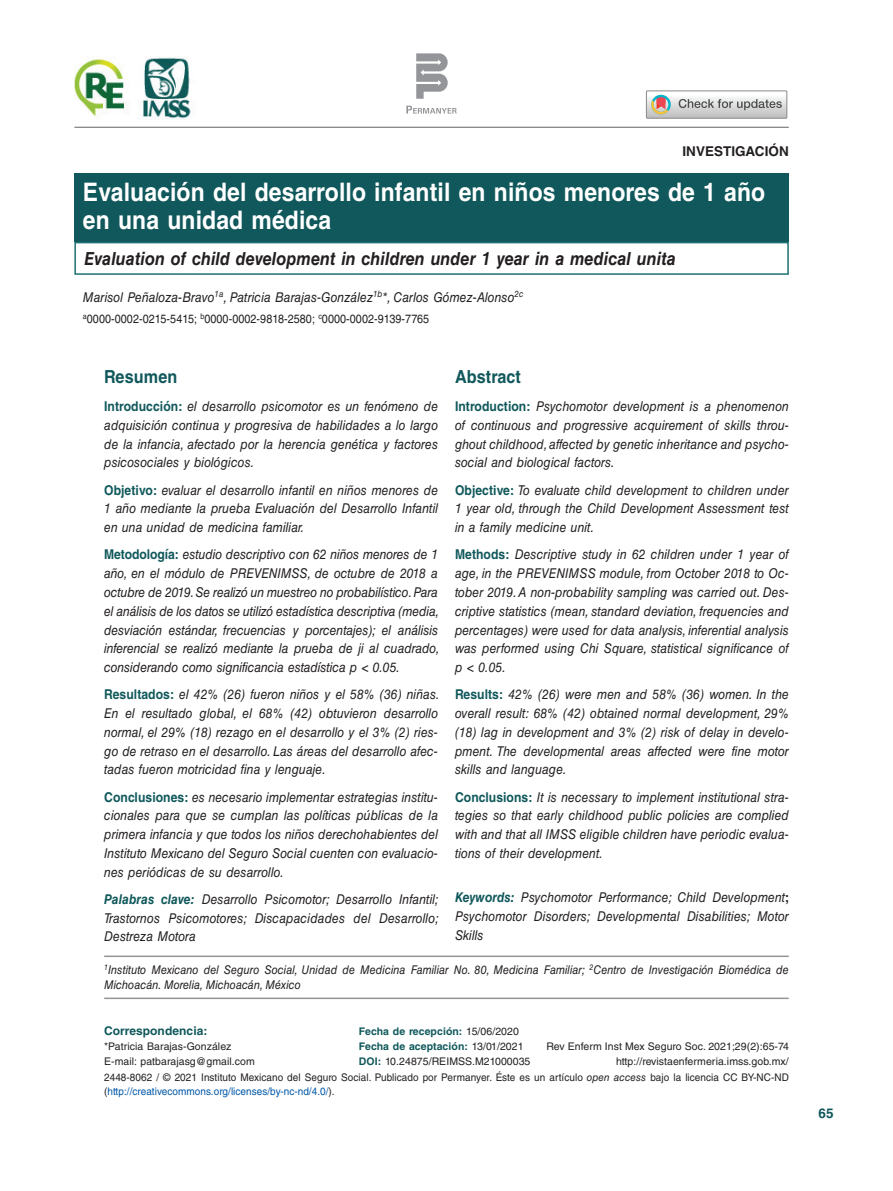
<style>
.page{position:relative;width:893px;height:1191px;background:#fff}
.page>*{position:absolute;margin:0;border:0;box-sizing:border-box;transform-origin:0 0}
.AT_Spanish{font:700 25.5px/28.5px "Helvetica LT Std";letter-spacing:.005em;color:#fff;scale:.9 1}
.AT_English{font:italic 700 18px "Helvetica LT Std";letter-spacing:.005em;color:#231f20;scale:.9 1}
.ABSH{font:700 18px "Helvetica LT Std";letter-spacing:.005em;color:#10585b;scale:.9 1}
.ABS{font:italic 13.5px/18.8px "Helvetica LT Std";letter-spacing:-.005em;color:#231f20;text-align:justify;scale:.9 1}
.KWD{font:italic 13.5px/18.8px "Helvetica LT Std";letter-spacing:.01em;color:#231f20;text-align:justify;scale:.9 1}
.AU{font:italic 13.5px "Helvetica LT Std";letter-spacing:.005em;color:#231f20;scale:.9 1}
.AH{font:700 13.5px "Helvetica LT Std";letter-spacing:.005em;color:#231f20}
.t1{font:700 13.5px "Helvetica LT Std";color:#10585b}
.AFF{font:italic 12px/15px "Helvetica LT Std";letter-spacing:.005em;color:#231f20;scale:.9 1}
.ORCID{font:12px "Helvetica LT Std";letter-spacing:.005em;color:#231f20;scale:.9 1}
.ADD{font:700 12px "Helvetica LT Std";letter-spacing:.005em;color:#10585b}
.Http_MSG{font:10.5px/13.5px "Helvetica LT Std";letter-spacing:.005em;color:#231f20;scale:.95 1}
.Weblink{font:10.5px/15px "Helvetica LT Std";letter-spacing:.005em;color:#231f20;text-align:right}
.HIS{font:700 10.5px "Helvetica LT Std";letter-spacing:.005em;color:#10585b}
.ADD-2{font:10.5px/15px "Helvetica LT Std";letter-spacing:.005em;color:#231f20}
.HIS-2{font:10.5px "Helvetica LT Std";letter-spacing:.005em;color:#231f20}
.s1{font-weight:700;font-style:normal;color:#10585b}
.s2{font-weight:700;color:#10585b}
.s3{font-weight:700;font-style:normal}
.s4{font-weight:400;color:#231f20}
.s5{font-style:italic}
.s6{color:#0157a8}
</style>
<div class="page">
<svg style="left:416px;top:53px;width:32px;height:46px"></svg>
<svg style="left:406px;top:106px;width:51px;height:8px"></svg>
<div style="left:74px;top:174px;width:715px;height:68px;background:#10585b"></div>
<hr style="left:74px;top:127px;width:715px;height:1px;background:#636366">
<svg style="left:646px;top:91px;width:141px;height:27px"></svg>
<div style="left:74px;top:242px;width:715px;height:33px;border:2px solid #1e7074"></div>
<hr style="left:104px;top:955px;width:685px;height:2px;background:#939598">
<hr style="left:104px;top:997px;width:685px;height:2px;background:#939598">
<img style="left:74px;top:56px;width:120px;height:63px">
<p class="AH" style="left:682px;top:143px;width:108px">INVESTIGACIÓN</p>
<p class="AT_Spanish" style="left:83px;top:177px;width:760px">Evaluación del desarrollo infantil en niños menores de 1 año en una unidad médica</p>
<p class="AT_English" style="left:84px;top:247px;width:659px">Evaluation of child development in children under 1 year in a medical unita</p>
<p class="AU" style="left:83px;top:289px;width:491px">Marisol Peñaloza-Bravo<sup>1a</sup>, Patricia Barajas-González<sup>1b</sup>*, Carlos Gómez-Alonso<sup>2c</sup></p>
<p class="ORCID" style="left:83px;top:312px;width:386px"><sup>a</sup>0000-0002-0215-5415; <sup>b</sup>0000-0002-9818-2580; <sup>c</sup>0000-0002-9139-7765</p>
<p class="ABSH" style="left:104px;top:365px;width:83px">Resumen</p>
<p class="ABS" style="left:104px;top:397px;width:372px"><span class="s1">Introducción:</span> el desarrollo psicomotor es un fenómeno de adquisición continua y progresiva de habilidades a lo largo de la infancia, afectado por la herencia genética y factores psicosociales y biológicos.</p>
<p class="ABS" style="left:104px;top:480px;width:373px"><span class="s1">Objetivo:</span> evaluar el desarrollo infantil en niños menores de 1 año mediante la prueba Evaluación del Desarrollo Infantil en una unidad de medicina familiar.</p>
<p class="ABS" style="left:104px;top:545px;width:374px;text-align:left"><span class="s1">Metodología:</span> estudio descriptivo con 62 niños menores de 1 año, en el módulo de PREVENIMSS, de octubre de 2018 a octubre de 2019. Se realizó un muestreo no probabilístico. Para el análisis de los datos se utilizó estadística descriptiva (media, desviación estándar, frecuencias y porcentajes); el análisis inferencial se realizó mediante la prueba de ji al cuadrado, considerando como significancia estadística p &lt; 0.05.</p>
<p class="ABS" style="left:104px;top:685px;width:374px"><span class="s1">Resultados:</span> el 42% (26) fueron niños y el 58% (36) niñas.<br>En el resultado global, el 68% (42) obtuvieron desarrollo normal, el 29% (18) rezago en el desarrollo y el 3% (2) ries&shy;go de retraso en el desarrollo. Las áreas del desarrollo afec&shy;tadas fueron motricidad fina y lenguaje.</p>
<p class="ABS" style="left:104px;top:787px;width:373px"><span class="s1">Conclusiones:</span> es necesario implementar estrategias institu&shy;cionales para que se cumplan las políticas públicas de la primera infancia y que todos los niños derechohabientes del Instituto Mexicano del Seguro Social cuenten con evaluacio&shy;nes periódicas de su desarrollo.</p>
<p class="KWD" style="left:104px;top:889px;width:373px"><span class="s2">Palabras clave:</span> Desarrollo Psicomotor; Desarrollo Infantil; Trastornos Psicomotores; Discapacidades del Desarrollo; Destreza Motora</p>
<p class="ABSH" style="left:455px;top:365px;width:75px">Abstract</p>
<p class="ABS" style="left:455px;top:397px;width:372px"><span class="s1">Introduction:</span> Psychomotor development is a phenomenon of continuous and progressive acquirement of skills throu&shy;ghout childhood, affected by genetic inheritance and psycho&shy;social and biological factors.</p>
<p class="ABS" style="left:455px;top:480px;width:373px"><span class="s1">Objective:</span> To evaluate child development to children under 1 year old, through the Child Development Assessment test in a family medicine unit.</p>
<p class="ABS" style="left:455px;top:545px;width:373px"><span class="s1">Methods:</span> Descriptive study in 62 children under 1 year of age, in the PREVENIMSS module, from October 2018 to Oc&shy;tober 2019. A non-probability sampling was carried out. Des&shy;criptive statistics (mean, standard deviation, frequencies and percentages) were used for data analysis, inferential analysis was performed using Chi Square, statistical significance of p &lt; 0.05.</p>
<p class="ABS" style="left:455px;top:685px;width:372px"><span class="s1">Results:</span> 42% (26) were men and 58% (36) women. In the overall result: 68% (42) obtained normal development, 29% (18) lag in development and 3% (2) risk of delay in develo&shy;pment. The developmental areas affected were fine motor skills and language.</p>
<p class="ABS" style="left:455px;top:787px;width:373px"><span class="s1">Conclusions:</span> It is necessary to implement institutional stra&shy;tegies so that early childhood public policies are complied with and that all IMSS eligible children have periodic evalua&shy;tions of their development.</p>
<p class="KWD" style="left:455px;top:888px;width:373px"><span class="s2">Keywords:</span> Psychomotor Performance; Child Development<span class="s3">; </span>Psychomotor Disorders; Developmental Disabilities; Motor Skills</p>
<p class="AFF" style="left:104px;top:962px;width:762px"><sup>1</sup>Instituto Mexicano del Seguro Social, Unidad de Medicina Familiar No. 80, Medicina Familiar; <sup>2</sup>Centro de Investigación Biomédica de<br>Michoacán. Morelia, Michoacán, México</p>
<p class="ADD" style="left:104px;top:1023px;width:105px">Correspondencia:</p>
<p class="ADD-2" style="left:104px;top:1038px;width:152px">*Patricia Barajas-González<br>E-mail: patbarajasg@gmail.com</p>
<p class="Weblink" style="left:546px;top:1038px;width:244px">Rev Enferm Inst Mex Seguro Soc. 2021;29(2):65-74 http://revistaenfermeria.imss.gob.mx/</p>
<p class="HIS" style="left:359px;top:1025px;width:161px">Fecha de recepción: <span class="s4">15/06/2020</span></p>
<p class="HIS" style="left:359px;top:1040px;width:166px">Fecha de aceptación: <span class="s4">13/01/2021</span></p>
<p class="HIS-2" style="left:359px;top:1055px;width:173px"><span class="s2">DOI:</span> 10.24875/REIMSS.M21000035</p>
<p class="Http_MSG" style="left:104px;top:1071px;width:722px">2448-8062 / © 2021 Instituto Mexicano del Seguro Social. Publicado por Permanyer. Éste es un artículo <span class="s5">open access</span> bajo la licencia CC BY-NC-ND (<span class="s6">http://creativecommons.org/licenses/by-nc-nd/4.0/</span>).</p>
<p class="t1" style="left:819px;top:1104px;width:17px">65</p>
</div>
